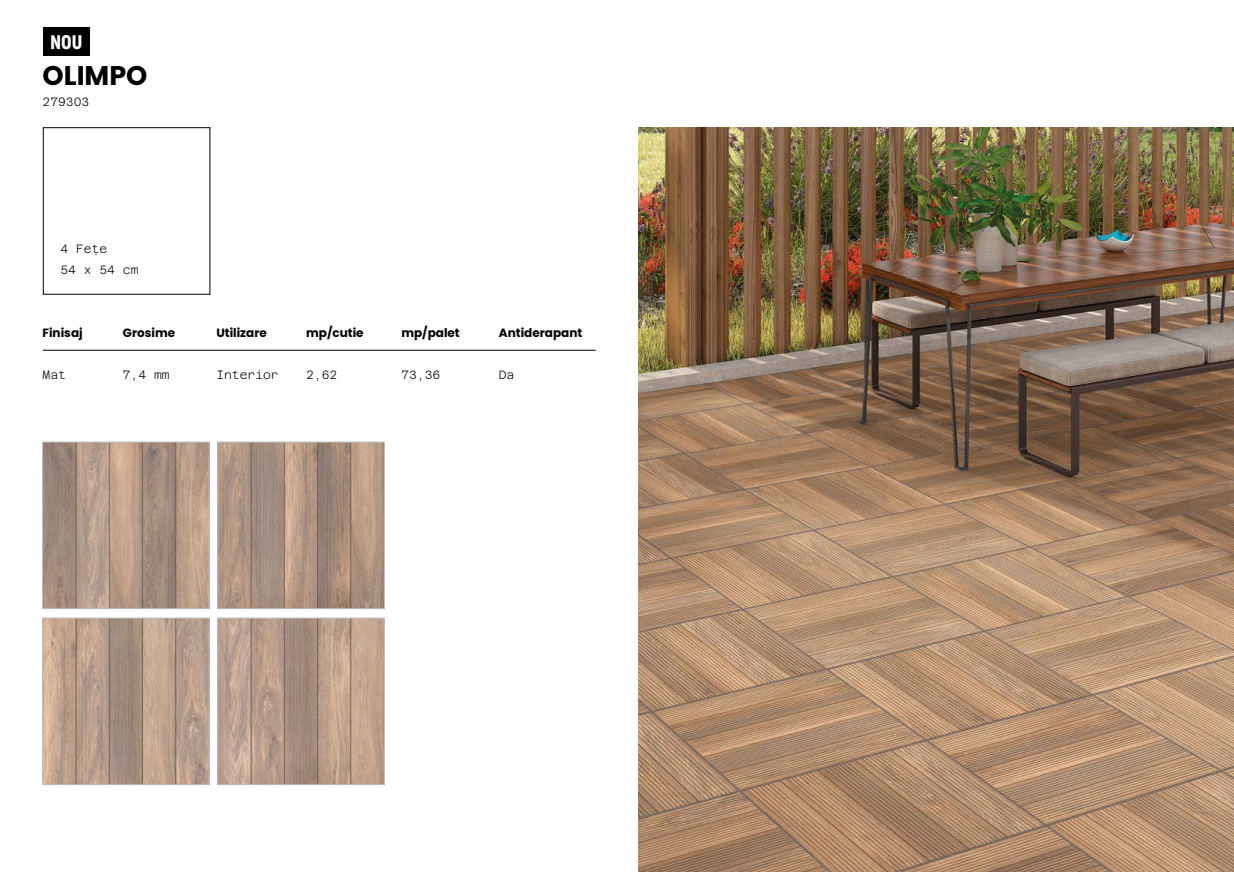
<style>
.page{position:relative;width:1234px;height:872px;background:#fff}
.page>*{position:absolute;margin:0;border:0;box-sizing:border-box;transform-origin:0 0}
.t1{font:700 27px "Poppins";color:#000}
.t2{font:900 19.65px "Akrobat";color:#fff}
.t3{font:700 12px "Poppins";color:#000}
.t4{font:100 12px/21px "Azeret Mono";color:#000}
</style>
<div class="page">
<div style="left:43px;top:127px;width:167px;height:168px;border:1px solid #000"></div>
<img style="left:44px;top:444px;width:163px;height:163px">
<div style="left:42px;top:442px;width:167px;height:167px;border:1px solid #bcbec0"></div>
<img style="left:44px;top:619px;width:163px;height:164px">
<div style="left:42px;top:617px;width:167px;height:168px;border:1px solid #bcbec0"></div>
<img style="left:219px;top:444px;width:164px;height:163px">
<div style="left:217px;top:442px;width:168px;height:167px;border:1px solid #bcbec0"></div>
<img style="left:219px;top:619px;width:164px;height:164px">
<div style="left:217px;top:617px;width:168px;height:168px;border:1px solid #bcbec0"></div>
<img style="left:638px;top:127px;width:595px;height:745px">
<hr style="left:43px;top:350px;width:552px;height:1px;background:#000">
<div style="left:43px;top:27px;width:46px;height:29px;background:#000"></div>
<h2 class="t2" style="left:50px;top:29px;width:34px">NOU</h2>
<h1 class="t1" style="left:43px;top:59px;width:106px">OLIMPO</h1>
<p class="t4" style="left:43px;top:90px;width:48px">279303</p>
<p class="t4" style="left:60px;top:237px;width:79px">4 Fețe<br>54 x 54 cm</p>
<p class="t3" style="left:43px;top:325px;width:42px">Finisaj</p>
<p class="t3" style="left:123px;top:325px;width:54px">Grosime</p>
<p class="t3" style="left:216px;top:325px;width:52px">Utilizare</p>
<p class="t3" style="left:306px;top:325px;width:59px">mp/cutie</p>
<p class="t3" style="left:401px;top:325px;width:60px">mp/palet</p>
<p class="t3" style="left:498px;top:325px;width:85px">Antiderapant</p>
<p class="t4" style="left:43px;top:363px;width:25px">Mat</p>
<p class="t4" style="left:123px;top:363px;width:48px">7,4 mm</p>
<p class="t4" style="left:216px;top:363px;width:64px">Interior</p>
<p class="t4" style="left:306px;top:363px;width:33px">2,62</p>
<p class="t4" style="left:401px;top:363px;width:40px">73,36</p>
<p class="t4" style="left:498px;top:363px;width:17px">Da</p>
</div>
